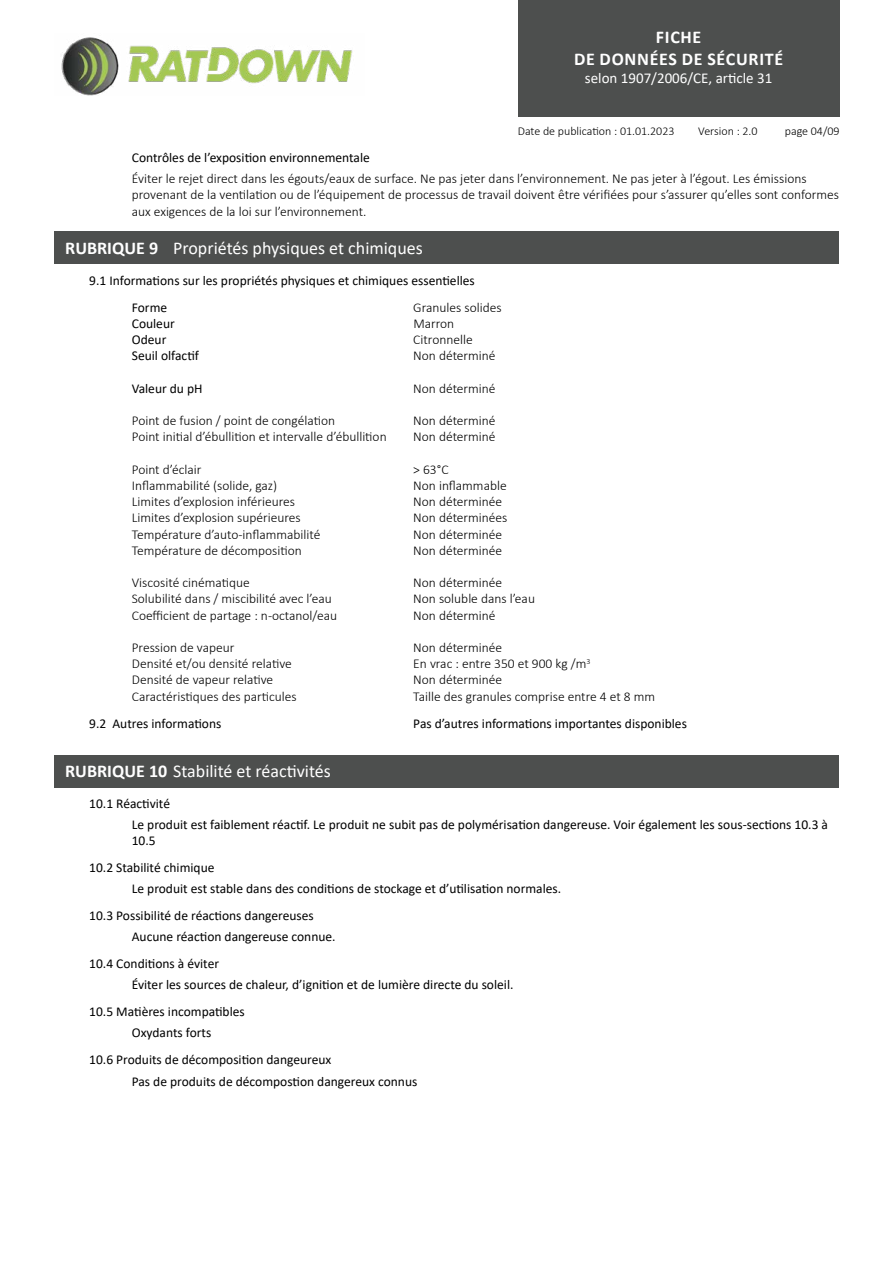
<style>
.page{position:relative;width:893px;height:1263px;background:#fff}
.page>*{position:absolute;margin:0;border:0;box-sizing:border-box;transform-origin:0 0}
.t1{font:18px "Calibri";color:#fff}
.t2{font:700 18px/21.6px "Calibri";letter-spacing:.04em;color:#fff;text-align:center}
.t3{font:15px "Calibri";color:#fff}
.t4{font:300 13.5px/16.2px "Calibri";color:#000}
.t5{font:13.5px/27px "Calibri";color:#000}
.t6{font:300 12px "Calibri";color:#000}
.s1{font-weight:700}
</style>
<div class="page">
<img style="left:61px;top:37px;width:292px;height:59px">
<div style="left:518px;top:0;width:321px;height:116px;background:#4d4f4e"></div>
<div style="left:54px;top:232px;width:785px;height:32px;background:#4d4f4e"></div>
<div style="left:54px;top:755px;width:785px;height:32px;background:#4d4f4e"></div>
<h1 class="t2" style="left:574px;top:26px;width:211px">FICHE<br>DE DONNÉES DE SÉCURITÉ</h1>
<p class="t3" style="left:585px;top:67px;width:189px">selon 1907/2006/CE, article 31</p>
<p class="t6" style="left:518px;top:124px;width:158px">Date de publication : 01.01.2023</p>
<p class="t6" style="left:698px;top:124px;width:61px">Version : 2.0</p>
<p class="t6" style="left:785px;top:124px;width:56px">page 04/09</p>
<p class="t5" style="left:132px;top:144px;width:240px">Contrôles de l’exposition environnementale</p>
<p class="t4" style="left:132px;top:170px;width:709px">Éviter le rejet direct dans les égouts/eaux de surface. Ne pas jeter dans l’environnement. Ne pas jeter à l’égout. Les émissions provenant de la ventilation ou de l’équipement de processus de travail doivent être vérifiées pour s’assurer qu’elles sont conformes aux exigences de la loi sur l’environnement.</p>
<h1 class="t1" style="left:65px;top:235px;width:359px"><span class="s1">RUBRIQUE 9</span> Propriétés physiques et chimiques</h1>
<p class="t5" style="left:132px;top:266px;width:344px;text-indent:-43px">9.1 Informations sur les propriétés physiques et chimiques essentielles<br>Forme</p>
<p class="t4" style="left:413px;top:299px;width:90px">Granules solides</p>
<p class="t5" style="left:132px;top:310px;width:45px">Couleur</p>
<p class="t4" style="left:413px;top:315px;width:42px">Marron</p>
<p class="t5" style="left:132px;top:326px;width:36px">Odeur</p>
<p class="t4" style="left:413px;top:331px;width:61px">Citronnelle</p>
<p class="t5" style="left:132px;top:342px;width:69px">Seuil olfactif</p>
<p class="t4" style="left:413px;top:348px;width:84px">Non déterminé</p>
<p class="t5" style="left:132px;top:374px;width:72px">Valeur du pH</p>
<p class="t4" style="left:413px;top:380px;width:84px">Non déterminé</p>
<p class="t4" style="left:132px;top:412px;width:205px">Point de fusion / point de congélation</p>
<p class="t4" style="left:413px;top:412px;width:84px">Non déterminé</p>
<p class="t4" style="left:132px;top:429px;width:256px">Point initial d’ébullition et intervalle d’ébullition</p>
<p class="t4" style="left:413px;top:429px;width:84px">Non déterminé</p>
<p class="t4" style="left:132px;top:461px;width:71px">Point d’éclair</p>
<p class="t4" style="left:413px;top:461px;width:37px">&gt; 63°C</p>
<p class="t4" style="left:132px;top:477px;width:147px">Inflammabilité (solide, gaz)</p>
<p class="t4" style="left:413px;top:477px;width:95px">Non inflammable</p>
<p class="t4" style="left:132px;top:493px;width:165px">Limites d’explosion inférieures</p>
<p class="t4" style="left:413px;top:493px;width:90px">Non déterminée</p>
<p class="t4" style="left:132px;top:510px;width:170px">Limites d’explosion supérieures</p>
<p class="t4" style="left:413px;top:510px;width:96px">Non déterminées</p>
<p class="t4" style="left:132px;top:526px;width:190px">Température d’auto-inflammabilité</p>
<p class="t4" style="left:413px;top:526px;width:90px">Non déterminée</p>
<p class="t4" style="left:132px;top:542px;width:171px">Température de décomposition</p>
<p class="t4" style="left:413px;top:542px;width:90px">Non déterminée</p>
<p class="t4" style="left:132px;top:574px;width:119px">Viscosité cinématique</p>
<p class="t4" style="left:413px;top:574px;width:90px">Non déterminée</p>
<p class="t4" style="left:132px;top:591px;width:202px">Solubilité dans / miscibilité avec l’eau</p>
<p class="t4" style="left:413px;top:591px;width:123px">Non soluble dans l’eau</p>
<p class="t4" style="left:132px;top:607px;width:207px">Coefficient de partage : n-octanol/eau</p>
<p class="t4" style="left:413px;top:607px;width:84px">Non déterminé</p>
<p class="t4" style="left:132px;top:639px;width:104px">Pression de vapeur</p>
<p class="t4" style="left:413px;top:639px;width:90px">Non déterminée</p>
<p class="t4" style="left:132px;top:655px;width:161px">Densité et/ou densité relative</p>
<p class="t4" style="left:413px;top:655px;width:179px">En vrac : entre 350 et 900 kg /m<sup>3</sup></p>
<p class="t4" style="left:132px;top:672px;width:143px">Densité de vapeur relative</p>
<p class="t4" style="left:413px;top:672px;width:90px">Non déterminée</p>
<p class="t4" style="left:132px;top:688px;width:166px">Caractéristiques des particules</p>
<p class="t4" style="left:413px;top:688px;width:243px">Taille des granules comprise entre 4 et 8 mm</p>
<p class="t5" style="left:89px;top:709px;width:134px">9.2 Autres informations</p>
<p class="t5" style="left:413px;top:709px;width:275px">Pas d’autres informations importantes disponibles</p>
<h1 class="t1" style="left:65px;top:759px;width:267px"><span class="s1">RUBRIQUE 10</span> Stabilité et réactivités</h1>
<p class="t5" style="left:132px;top:793px;width:698px;line-height:21px;text-indent:-43px">10.1 Réactivité<br>Le produit est faiblement réactif. Le produit ne subit pas de polymérisation dangereuse. Voir également les sous-sections 10.3 à</p>
<p class="t5" style="left:89px;top:827px;width:127px;text-indent:43px">10.5<br>10.2 Stabilité chimique</p>
<p class="t5" style="left:89px;top:875px;width:473px;text-indent:43px">Le produit est stable dans des conditions de stockage et d’utilisation normales.<br>10.3 Possibilité de réactions dangereuses</p>
<p class="t5" style="left:89px;top:923px;width:248px;text-indent:43px">Aucune réaction dangereuse connue.<br>10.4 Conditions à éviter</p>
<p class="t5" style="left:89px;top:971px;width:426px;text-indent:43px">Éviter les sources de chaleur, d’ignition et de lumière directe du soleil.<br>10.5 Matières incompatibles</p>
<p class="t5" style="left:89px;top:1019px;width:244px;text-indent:43px">Oxydants forts<br>10.6 Produits de décomposition dangeureux</p>
<p class="t5" style="left:132px;top:1067px;width:287px">Pas de produits de décompostion dangereux connus</p>
</div>
